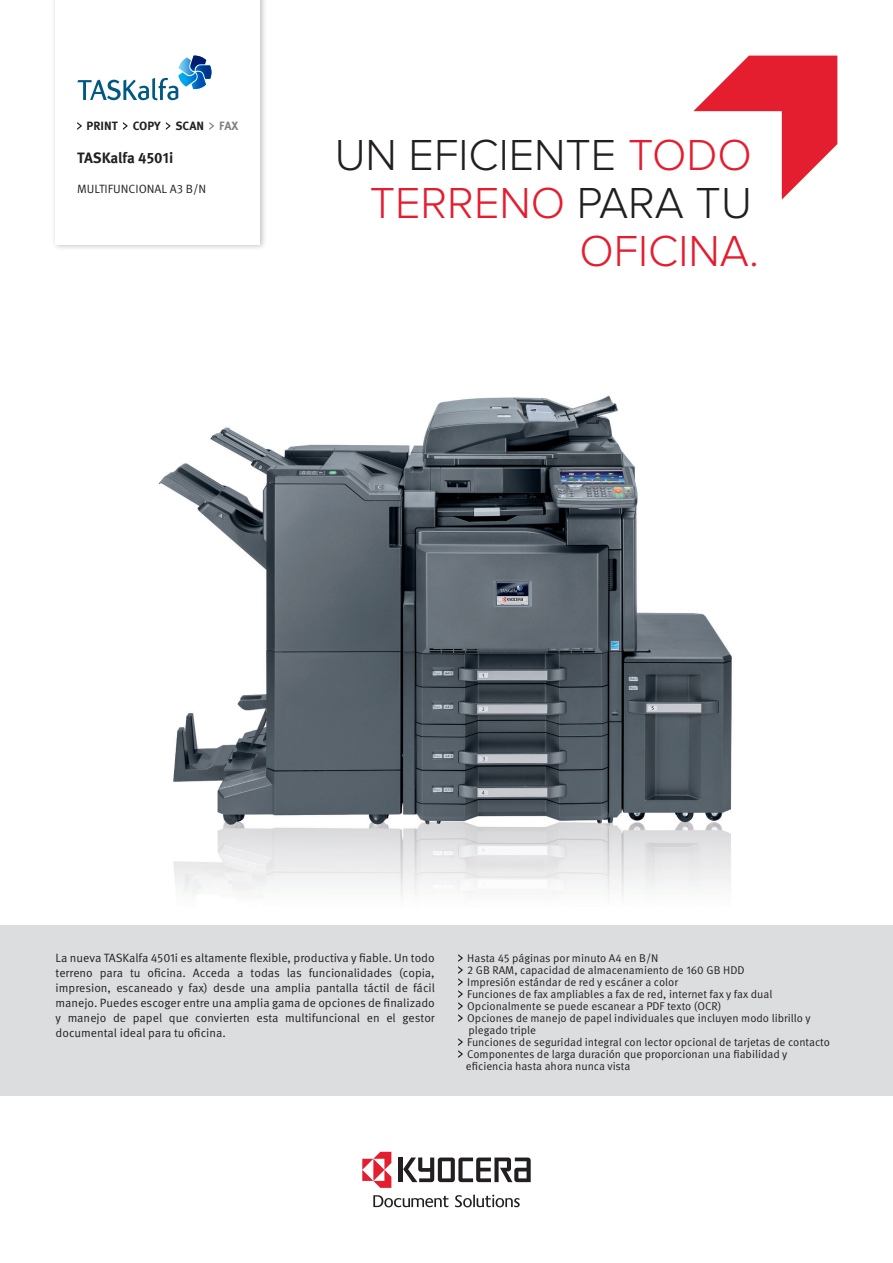
<style>
.page{position:relative;width:893px;height:1263px;background:#fff}
.page>*{position:absolute;margin:0;border:0;box-sizing:border-box;transform-origin:0 0}
.t1{font:300 45px/48px "Proxima Nova";color:#e41d2f;text-align:right}
.t2{font:700 15px "Meta Pro";color:#231f20}
.t3{font:12px/15px "Meta Pro Norm";color:#231f20;text-align:justify}
.t4{font:700 12px "Meta Pro";color:#231f20}
.t5{font:11.25px/12px "Meta Pro Norm";color:#231f20}
.s1{color:#808285}
.s2{color:#231f20}
</style>
<div class="page">
<img style="left:158px;top:395px;width:574px;height:813px">
<svg style="left:693px;top:56px;width:144px;height:144px"></svg>
<hr style="left:399px;top:1157px;width:4px;height:25px;background:#231f20">
<svg style="left:403px;top:1157px;width:128px;height:25px"></svg>
<svg style="left:455px;top:1195px;width:65px;height:12px"></svg>
<svg style="left:373px;top:1195px;width:75px;height:12px"></svg>
<svg style="left:362px;top:1152px;width:29px;height:36px"></svg>
<div style="left:51px;top:0;width:216px;height:251px;background:#231f20;opacity:.3"></div>
<div style="left:56px;top:0;width:204px;height:245px;background:#fff"></div>
<svg style="left:77px;top:56px;width:134px;height:44px"></svg>
<div style="left:0;top:925px;width:893px;height:171px;background:#dcdddf"></div>
<svg style="left:77px;top:122px;width:5px;height:8px"></svg>
<svg style="left:123px;top:122px;width:5px;height:8px"></svg>
<svg style="left:166px;top:122px;width:4px;height:8px"></svg>
<svg style="left:209px;top:122px;width:5px;height:8px"></svg>
<svg style="left:458px;top:954px;width:5px;height:68px"></svg>
<svg style="left:458px;top:1038px;width:5px;height:20px"></svg>
<p class="t4" style="left:87px;top:116px;width:153px">PRINT COPY SCAN <span class="s1">FAX</span></p>
<h2 class="t2" style="left:77px;top:146px;width:98px">TASKalfa 4501i</h2>
<p class="t3" style="left:77px;top:181px;width:131px">MULTIFUNCIONAL A3 B/N</p>
<h1 class="t1" style="left:335px;top:132px;width:426px"><span class="s2">UN EFICIENTE</span> TODO<br>TERRENO <span class="s2">PARA TU<br></span>OFICINA.</h1>
<p class="t3" style="left:56px;top:950px;width:381px">La nueva TASKalfa 4501i es altamente flexible, productiva y fiable. Un todo terreno para tu oficina. Acceda a todas las funcionalidades (copia, impresion, escaneado y fax) desde una amplia pantalla táctil de fácil manejo. Puedes escoger entre una amplia gama de opciones de finalizado y manejo de papel que convierten esta multifuncional en el gestor documental ideal para tu oficina.</p>
<p class="t5" style="left:466px;top:951px;width:366px">Hasta 45 páginas por minuto A4 en B/N<br>2 GB RAM, capacidad de almacenamiento de 160 GB HDD<br>Impresión estándar de red y escáner a color<br>Funciones de fax ampliables a fax de red, internet fax y fax dual Opcionalmente se puede escanear a PDF texto (OCR)<br>Opciones de manejo de papel individuales que incluyen modo librillo y plegado triple<br>Funciones de seguridad integral con lector opcional de tarjetas de contacto Componentes de larga duración que proporcionan una fiabilidad y eficiencia hasta ahora nunca vista</p>
</div>
